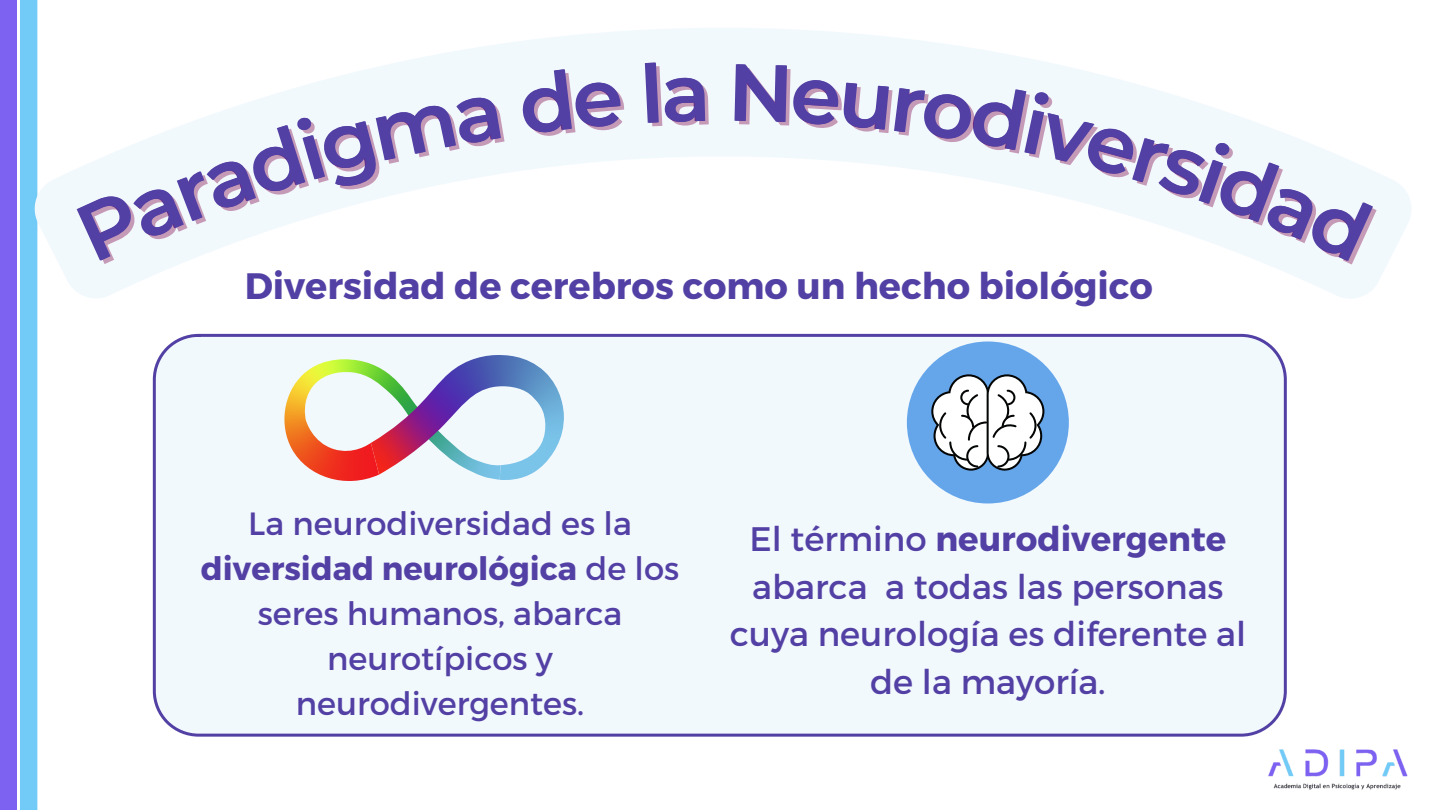
<style>
.page{position:relative;width:1440px;height:810px;background:#fff}
.page>*{position:absolute;margin:0;border:0;box-sizing:border-box;transform-origin:0 0}
.t1{font:700 36.7px "Montserrat";color:#5340a4}
.t2{font:34px/47.5px "Montserrat";color:#5340a4;text-align:center}
.t3{font:32.2px/45px "Montserrat";color:#5340a4;text-align:center}
.s1{font-weight:700}
</style>
<div class="page">
<img style="left:1268px;top:749px;width:140px;height:41px">
<svg style="left:0;top:0;width:37px;height:810px;background:#7f97f4"></svg>
<svg style="left:35px;top:28px;width:1376px;height:271px"></svg>
<div style="left:153px;top:334px;width:1134px;height:403px;background:#f2f9fd"></div>
<div style="left:907px;top:342px;width:162px;height:161px;background:#65a6eb;border-radius:50%"></div>
<svg style="left:931px;top:374px;width:113px;height:97px"></svg>
<img style="left:284px;top:359px;width:217px;height:122px">
<img style="left:371px;top:355px;width:193px;height:125px">
<svg style="left:77px;top:94px;width:424px;height:167px"></svg>
<div style="left:519px;top:68px;width:107px;height:67px;background:#f2f9fd"></div>
<svg style="left:646px;top:62px;width:13px;height:61px"></svg>
<div style="left:665px;top:77px;width:40px;height:45px;background:#f2f9fd"></div>
<div style="left:735px;top:63px;width:52px;height:59px;background:#f2f9fd"></div>
<div style="left:793px;top:78px;width:96px;height:52px;background:#f2f9fd"></div>
<svg style="left:895px;top:82px;width:478px;height:179px"></svg>
<p class="t1" style="left:245px;top:262px;width:910px">Diversidad de cerebros como un hecho biológico</p>
<p class="t3" style="left:201px;top:499px;width:480px">La neurodiversidad es la <span class="s1">diversidad neurológica</span> de los seres humanos, abarca neurotípicos y neurodivergentes.</p>
<p class="t2" style="left:730px;top:514px;width:518px">El término <span class="s1">neurodivergente </span>abarca a todas las personas cuya neurología es diferente al de la mayoría.</p>
</div>
